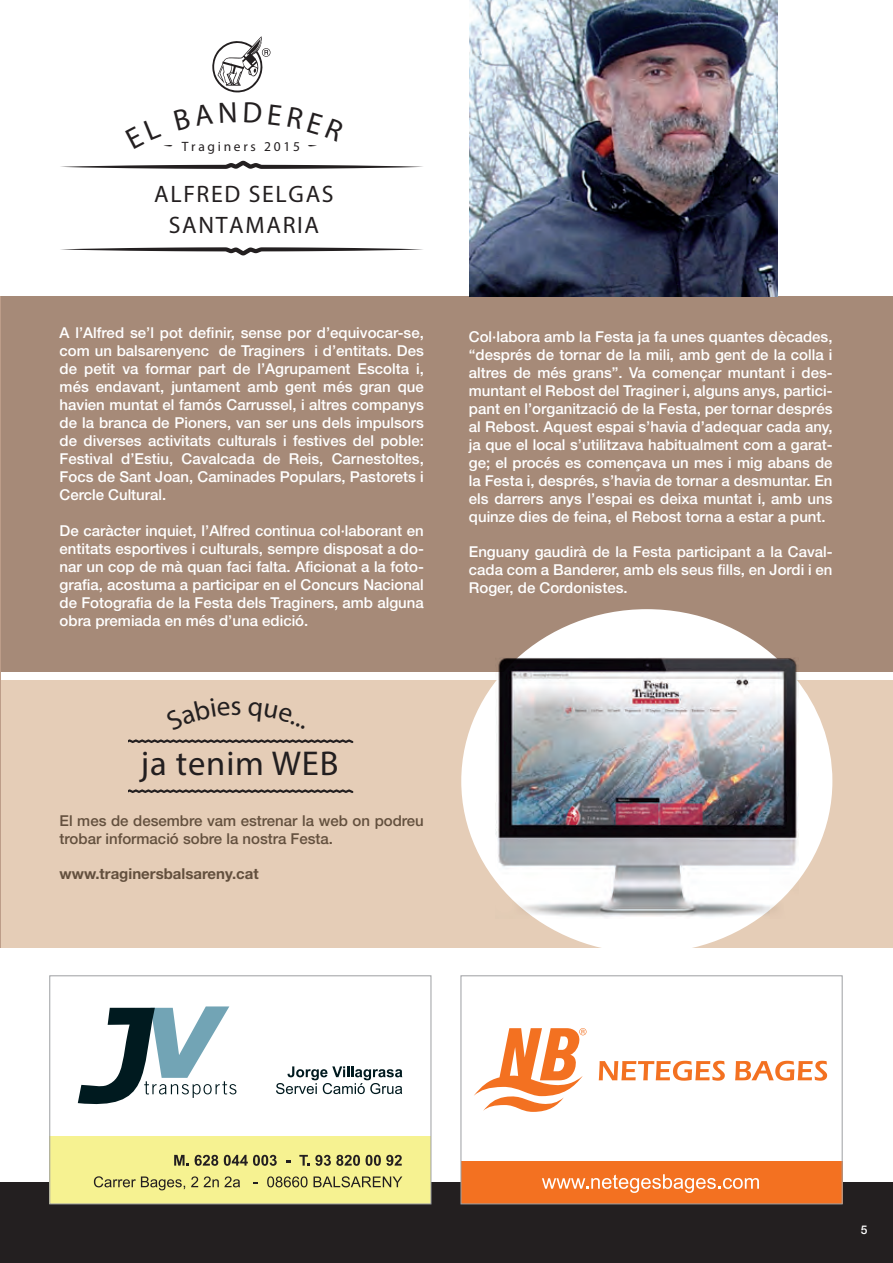
<style>
.page{position:relative;width:893px;height:1263px;background:#fff}
.page>*{position:absolute;margin:0;border:0;box-sizing:border-box;transform-origin:0 0}
.t1{font:34.5px "Retro Town Serif";letter-spacing:.025em;color:#231f20}
.t2{font:23.85px/30.6px "Passion One";letter-spacing:.07em;color:#231f20;text-align:center}
.Cos_Text{font:500 15px/18px "Helvetica Neue";color:#fff;text-align:justify}
.Cos_Text-2{font:500 15px/18px "Helvetica Neue";color:#63503e}
.Cos_Text-3{font:700 15px "Helvetica Neue";color:#63503e}
.t3{font:700 condensed 13.5px "Open Sans";letter-spacing:.2em;color:#231f20}
.t4{font:500 12px "Helvetica Neue";color:#fff}
</style>
<div class="page">
<div style="left:0;top:680px;width:893px;height:268px;background:#e5cdb7"></div>
<div style="left:0;top:297px;width:893px;height:375px;background:#a68a78"></div>
<svg style="left:461px;top:609px;width:371px;height:339px"></svg>
<img style="left:470px;top:0;width:308px;height:297px">
<div style="left:0;top:1182px;width:893px;height:81px;background:#231f20"></div>
<hr style="left:0;top:297px;width:1px;height:651px;background:#bd9d89">
<svg style="left:129px;top:739px;width:224px;height:4px"></svg>
<svg style="left:129px;top:789px;width:224px;height:4px"></svg>
<svg style="left:60px;top:161px;width:363px;height:8px"></svg>
<svg style="left:60px;top:247px;width:363px;height:8px"></svg>
<svg style="left:212px;top:36px;width:58px;height:57px"></svg>
<div style="left:50px;top:1136px;width:381px;height:68px;background:#f6f291"></div>
<svg style="left:78px;top:1006px;width:158px;height:99px"></svg>
<svg style="left:276px;top:1066px;width:126px;height:28px"></svg>
<svg style="left:174px;top:1155px;width:15px;height:10px"></svg>
<svg style="left:195px;top:1155px;width:23px;height:11px"></svg>
<svg style="left:224px;top:1155px;width:53px;height:11px"></svg>
<svg style="left:299px;top:1155px;width:61px;height:11px"></svg>
<svg style="left:366px;top:1155px;width:36px;height:11px"></svg>
<svg style="left:94px;top:1176px;width:91px;height:14px"></svg>
<svg style="left:191px;top:1176px;width:7px;height:11px"></svg>
<svg style="left:204px;top:1176px;width:36px;height:11px"></svg>
<svg style="left:267px;top:1176px;width:135px;height:11px"></svg>
<div style="left:49px;top:975px;width:382px;height:229px;border:1px solid #9d9fa2"></div>
<div style="left:461px;top:1162px;width:381px;height:42px;background:#f37121"></div>
<svg style="left:474px;top:1028px;width:112px;height:84px"></svg>
<svg style="left:599px;top:1061px;width:228px;height:20px"></svg>
<svg style="left:542px;top:1174px;width:217px;height:19px"></svg>
<div style="left:461px;top:975px;width:381px;height:229px;border:1px solid #9d9fa2"></div>
<img style="left:495px;top:657px;width:304px;height:261px">
<p class="t3" style="left:182px;top:138px;width:120px">Traginers 2015</p>
<p class="t2" style="left:154px;top:179px;width:181px">ALFRED SELGAS<br>SANTAMARIA</p>
<p class="Cos_Text" style="left:60px;top:324px;width:366px">A l’Alfred se’l pot definir, sense por d’equivocar-se, com un balsarenyenc de Traginers i d’entitats. Des de petit va formar part de l’Agrupament Escolta i, més endavant, juntament amb gent més gran que havien muntat el famós Carrussel, i altres companys de la branca de Pioners, van ser uns dels impulsors de diverses activitats culturals i festives del poble:<br>Festival d’Estiu, Cavalcada de Reis, Carnestoltes, Focs de Sant Joan, Caminades Populars, Pastorets i Cercle Cultural.</p>
<p class="Cos_Text" style="left:60px;top:521px;width:366px">De caràcter inquiet, l’Alfred continua col·laborant en entitats esportives i culturals, sempre disposat a do&shy;nar un cop de mà quan faci falta. Aficionat a la foto&shy;grafia, acostuma a participar en el Concurs Nacional de Fotografia de la Festa dels Traginers, amb alguna obra premiada en més d’una edició.</p>
<p class="Cos_Text" style="left:469px;top:328px;width:365px">Col·labora amb la Festa ja fa unes quantes dècades, “després de tornar de la mili, amb gent de la colla i altres de més grans”. Va començar muntant i des&shy;muntant el Rebost del Traginer i, alguns anys, partici&shy;pant en l’organització de la Festa, per tornar després al Rebost. Aquest espai s’havia d’adequar cada any, ja que el local s’utilitzava habitualment com a garat&shy;ge; el procés es començava un mes i mig abans de la Festa i, després, s’havia de tornar a desmuntar. En els darrers anys l’espai es deixa muntat i, amb uns quinze dies de feina, el Rebost torna a estar a punt.</p>
<p class="Cos_Text" style="left:469px;top:543px;width:365px">Enguany gaudirà de la Festa participant a la Caval&shy;cada com a Banderer, amb els seus fills, en Jordi i en Roger, de Cordonistes.</p>
<p class="t1" style="left:141px;top:742px;width:199px">ja tenim WEB</p>
<p class="Cos_Text-2" style="left:60px;top:811px;width:366px">El mes de desembre vam estrenar la web on podreu trobar informació sobre la nostra Festa.</p>
<p class="Cos_Text-3" style="left:60px;top:864px;width:201px">www.traginersbalsareny.cat</p>
<p class="t4" style="left:861px;top:1223px;width:8px">5</p>
</div>
